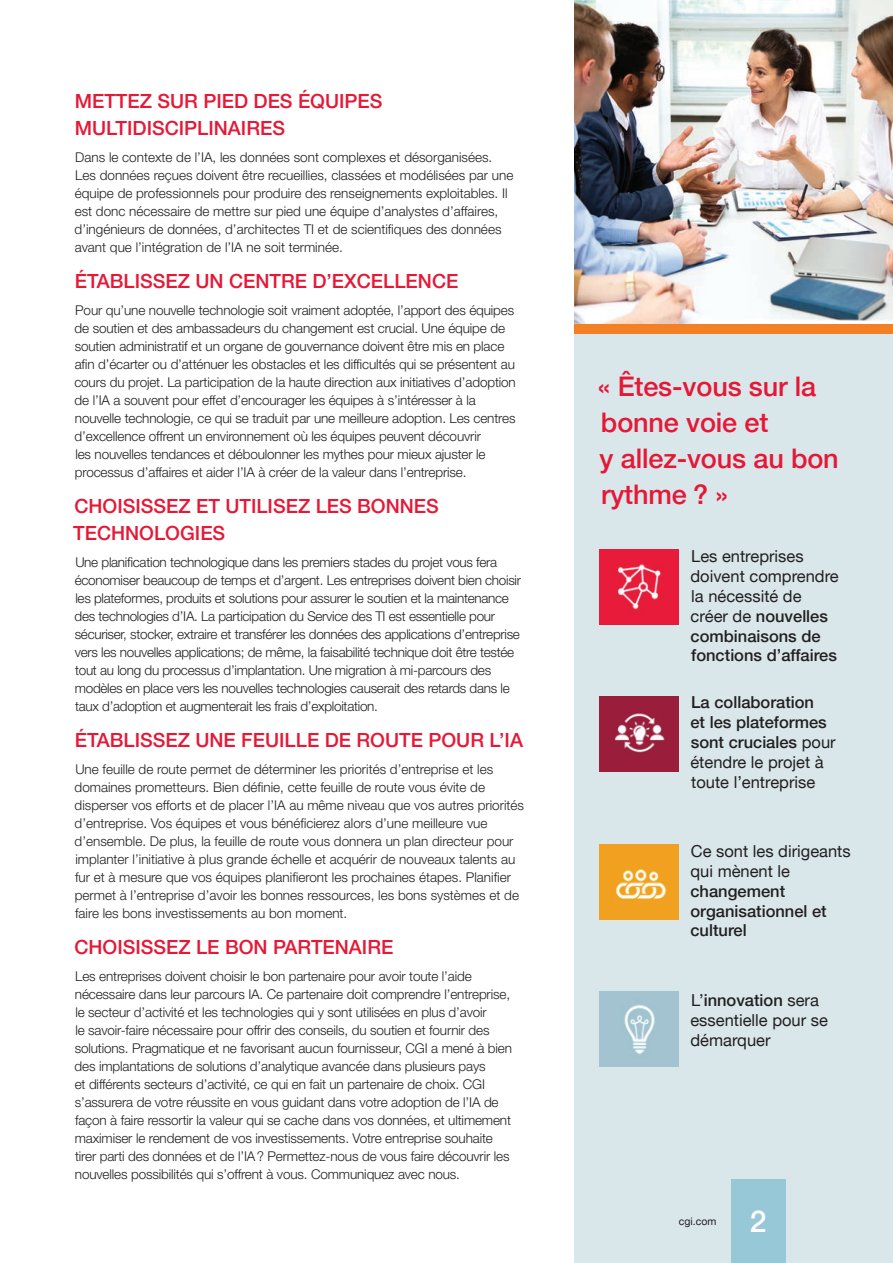
<style>
.page{position:relative;width:893px;height:1263px;background:#fff}
.page>*{position:absolute;margin:0;border:0;box-sizing:border-box;transform-origin:0 0}
.t1{font:500 30px "Helvetica Neue LT";color:#fff}
.t2{font:500 27px/36px "Helvetica Neue LT";letter-spacing:-.005em;color:#e51836}
.t3{font:500 19.5px/27px "Helvetica Neue LT";color:#e51836}
.t4{font:16.5px/19.8px "Helvetica Neue LT";color:#231f20}
.t5{font:500 16.5px/19.8px "Helvetica Neue LT";color:#231f20}
.t6{font:300 13.5px/18px "Helvetica Neue LT Std";letter-spacing:-.01em;color:#231f20}
.t7{font:10.5px "Helvetica Neue LT";color:#231f20}
.s1{font-weight:500}
.s2{font-weight:400}
</style>
<div class="page">
<div style="left:574px;top:324px;width:319px;height:939px;background:#d9e7eb"></div>
<img style="left:574px;top:0;width:319px;height:324px">
<div style="left:574px;top:324px;width:319px;height:9px;background:#f48026"></div>
<div style="left:731px;top:1180px;width:54px;height:83px;background:#96c8d7"></div>
<img style="left:600px;top:549px;width:79px;height:75px">
<img style="left:600px;top:992px;width:79px;height:75px">
<img style="left:600px;top:844px;width:79px;height:75px">
<img style="left:600px;top:697px;width:79px;height:74px">
<h3 class="t3" style="left:75px;top:87px;width:309px">METTEZ SUR PIED DES ÉQUIPES<br>MULTIDISCIPLINAIRES</h3>
<p class="t6" style="left:75px;top:148px;width:440px">Dans le contexte de l’IA, les données sont complexes et désorganisées.<br>Les données reçues doivent être recueillies, classées et modélisées par une équipe de professionnels pour produire des renseignements exploitables. Il est donc nécessaire de mettre sur pied une équipe d’analystes d’affaires, d’ingénieurs de données, d’architectes TI et de scientifiques des données avant que l’intégration de l’IA ne soit terminée.</p>
<h3 class="t3" style="left:75px;top:267px;width:385px">ÉTABLISSEZ UN CENTRE D’EXCELLENCE</h3>
<p class="t6" style="left:74px;top:301px;width:443px">Pour qu’une nouvelle technologie soit vraiment adoptée, l’apport des équipes de soutien et des ambassadeurs du changement est crucial. Une équipe de soutien administratif et un organe de gouvernance doivent être mis en place afin d’écarter ou d’atténuer les obstacles et les difficultés qui se présentent au cours du projet. La participation de la haute direction aux initiatives d’adoption de l’IA a souvent pour effet d’encourager les équipes à s’intéresser à la nouvelle technologie, ce qui se traduit par une meilleure adoption. Les centres d’excellence offrent un environnement où les équipes peuvent découvrir<br>les nouvelles tendances et déboulonner les mythes pour mieux ajuster le processus d’affaires et aider l’IA à créer de la valeur dans l’entreprise.</p>
<h3 class="t3" style="left:73px;top:492px;width:367px">CHOISISSEZ ET UTILISEZ LES BONNES<br>TECHNOLOGIES</h3>
<p class="t6" style="left:75px;top:553px;width:448px">Une planification technologique dans les premiers stades du projet vous fera économiser beaucoup de temps et d’argent. Les entreprises doivent bien choisir les plateformes, produits et solutions pour assurer le soutien et la maintenance des technologies d’IA. La participation du Service des TI est essentielle pour sécuriser, stocker, extraire et transférer les données des applications d’entreprise vers les nouvelles applications; de même, la faisabilité technique doit être testée tout au long du processus d’implantation. Une migration à mi-parcours des modèles en place vers les nouvelles technologies causerait des retards dans le taux d’adoption et augmenterait les frais d’exploitation.</p>
<h3 class="t3" style="left:75px;top:726px;width:450px">ÉTABLISSEZ UNE FEUILLE DE ROUTE POUR L’IA</h3>
<p class="t6" style="left:75px;top:760px;width:451px">Une feuille de route permet de déterminer les priorités d’entreprise et les domaines prometteurs. Bien définie, cette feuille de route vous évite de disperser vos efforts et de placer l’IA au même niveau que vos autres priorités d’entreprise. Vos équipes et vous bénéficierez alors d’une meilleure vue d’ensemble. De plus, la feuille de route vous donnera un plan directeur pour implanter l’initiative à plus grande échelle et acquérir de nouveaux talents au fur et à mesure que vos équipes planifieront les prochaines étapes. Planifier permet à l’entreprise d’avoir les bonnes ressources, les bons systèmes et de faire les bons investissements au bon moment.</p>
<h3 class="t3" style="left:74px;top:933px;width:320px">CHOISISSEZ LE BON PARTENAIRE</h3>
<p class="t6" style="left:75px;top:967px;width:439px">Les entreprises doivent choisir le bon partenaire pour avoir toute l’aide nécessaire dans leur parcours IA. Ce partenaire doit comprendre l’entreprise, le secteur d’activité et les technologies qui y sont utilisées en plus d’avoir<br>le savoir-faire nécessaire pour offrir des conseils, du soutien et fournir des solutions. Pragmatique et ne favorisant aucun fournisseur, CGI a mené à bien des implantations de solutions d’analytique avancée dans plusieurs pays<br>et différents secteurs d’activité, ce qui en fait un partenaire de choix. CGI s’assurera de votre réussite en vous guidant dans votre adoption de l’IA de façon à faire ressortir la valeur qui se cache dans vos données, et ultimement maximiser le rendement de vos investissements. Votre entreprise souhaite tirer parti des données et de l’IA? Permettez-nous de vous faire découvrir les nouvelles possibilités qui s’offrent à vous. Communiquez avec nous.</p>
<h2 class="t2" style="left:598px;top:368px;width:242px">« Êtes-vous sur la bonne voie et<br>y allez-vous au bon rythme ? »</h2>
<p class="t4" style="left:690px;top:546px;width:150px">Les entreprises doivent comprendre la nécessité de créer de <span class="s1">nouvelles combinaisons de fonctions d’affaires</span></p>
<p class="t5" style="left:690px;top:692px;width:147px">La collaboration<br>et les plateformes sont cruciales <span class="s2">pour étendre le projet à toute l’entreprise</span></p>
<p class="t4" style="left:690px;top:841px;width:162px">Ce sont les dirigeants qui mènent le</p>
<p class="t5" style="left:690px;top:881px;width:138px">changement organisationnel et culturel</p>
<p class="t4" style="left:690px;top:990px;width:139px">L’<span class="s1">innovation</span> sera essentielle pour se démarquer</p>
<p class="t7" style="left:679px;top:1215px;width:39px">cgi.com</p>
<h1 class="t1" style="left:750px;top:1204px;width:18px">2</h1>
</div>
